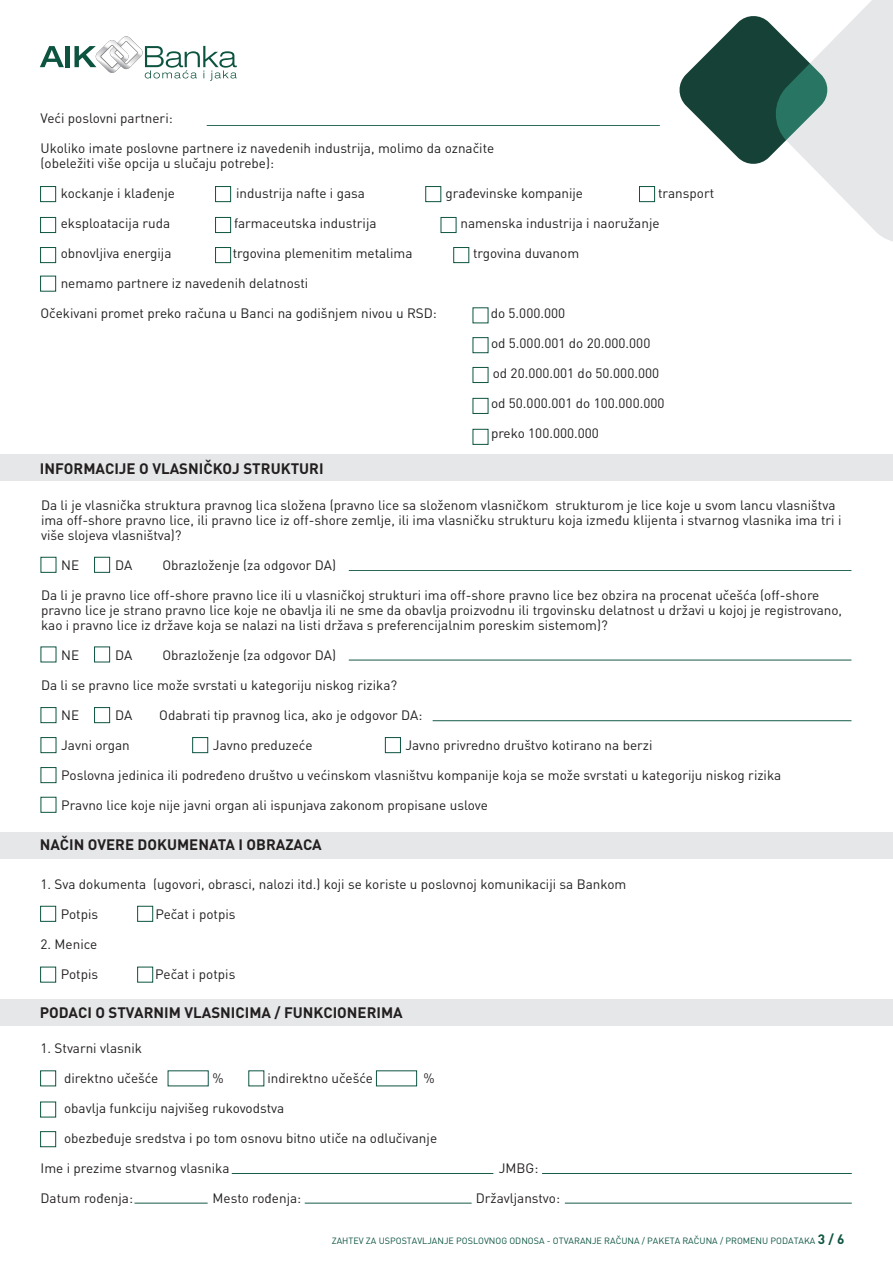
<style>
.page{position:relative;width:893px;height:1263px;background:#fff}
.page>*{position:absolute;margin:0;border:0;box-sizing:border-box;transform-origin:0 0}
.t1{font:700 15px "DIN Pro";color:#231f20}
.t2{font:13.5px/15px "DIN Pro";color:#231f20}
.t3{font:9px "DIN Pro";color:#0d5441}
.s1{font-weight:700;font-size:13.5px}
</style>
<div class="page">
<svg style="left:679px;top:0;width:214px;height:241px"></svg>
<div style="left:0;top:832px;width:893px;height:27px;background:#e6e7e9"></div>
<svg style="left:40px;top:46px;width:24px;height:21px"></svg>
<hr style="left:66px;top:46px;width:4px;height:21px;background:#0d5440">
<svg style="left:74px;top:36px;width:163px;height:45px"></svg>
<hr style="left:207px;top:125px;width:453px;height:1px;background:#0d5441">
<div style="left:0;top:999px;width:893px;height:27px;background:#e6e7e9"></div>
<div style="left:40px;top:186px;width:16px;height:16px;background:#fff;border:1px solid #0d5441"></div>
<div style="left:40px;top:217px;width:16px;height:16px;background:#fff;border:1px solid #0d5441"></div>
<div style="left:40px;top:247px;width:16px;height:16px;background:#fff;border:1px solid #0d5441"></div>
<div style="left:40px;top:276px;width:16px;height:16px;background:#fff;border:1px solid #0d5441"></div>
<div style="left:215px;top:186px;width:16px;height:16px;background:#fff;border:1px solid #0d5441"></div>
<div style="left:215px;top:217px;width:16px;height:16px;background:#fff;border:1px solid #0d5441"></div>
<div style="left:215px;top:247px;width:16px;height:16px;background:#fff;border:1px solid #0d5441"></div>
<div style="left:425px;top:186px;width:16px;height:16px;background:#fff;border:1px solid #0d5441"></div>
<div style="left:639px;top:186px;width:16px;height:16px;background:#fff;border:1px solid #0d5441"></div>
<div style="left:441px;top:217px;width:15px;height:16px;background:#fff;border:1px solid #0d5441"></div>
<div style="left:453px;top:247px;width:16px;height:16px;background:#fff;border:1px solid #0d5441"></div>
<div style="left:473px;top:337px;width:15px;height:16px;background:#fff;border:1px solid #0d5441"></div>
<div style="left:473px;top:367px;width:15px;height:16px;background:#fff;border:1px solid #0d5441"></div>
<div style="left:473px;top:398px;width:15px;height:16px;background:#fff;border:1px solid #0d5441"></div>
<div style="left:473px;top:429px;width:15px;height:16px;background:#fff;border:1px solid #0d5441"></div>
<div style="left:0;top:454px;width:893px;height:27px;background:#e6e7e9"></div>
<div style="left:41px;top:557px;width:15px;height:16px;background:#fff;border:1px solid #0d5441"></div>
<div style="left:94px;top:557px;width:16px;height:16px;background:#fff;border:1px solid #0d5441"></div>
<hr style="left:349px;top:570px;width:502px;height:1px;background:#0d5441">
<div style="left:94px;top:646px;width:16px;height:16px;background:#fff;border:1px solid #0d5441"></div>
<hr style="left:349px;top:660px;width:502px;height:1px;background:#0d5441">
<div style="left:41px;top:707px;width:15px;height:16px;background:#fff;border:1px solid #0d5441"></div>
<div style="left:40px;top:906px;width:16px;height:16px;background:#fff;border:1px solid #0d5441"></div>
<div style="left:40px;top:967px;width:16px;height:15px;background:#fff;border:1px solid #0d5441"></div>
<div style="left:40px;top:1070px;width:16px;height:16px;background:#fff;border:1px solid #0d5441"></div>
<div style="left:40px;top:1101px;width:16px;height:16px;background:#fff;border:1px solid #0d5441"></div>
<div style="left:40px;top:1131px;width:16px;height:16px;background:#fff;border:1px solid #0d5441"></div>
<div style="left:137px;top:906px;width:16px;height:16px;background:#fff;border:1px solid #0d5441"></div>
<div style="left:137px;top:967px;width:16px;height:15px;background:#fff;border:1px solid #0d5441"></div>
<div style="left:41px;top:737px;width:15px;height:16px;background:#fff;border:1px solid #0d5441"></div>
<div style="left:41px;top:767px;width:15px;height:16px;background:#fff;border:1px solid #0d5441"></div>
<div style="left:41px;top:797px;width:15px;height:16px;background:#fff;border:1px solid #0d5441"></div>
<div style="left:192px;top:737px;width:16px;height:16px;background:#fff;border:1px solid #0d5441"></div>
<div style="left:385px;top:737px;width:16px;height:16px;background:#fff;border:1px solid #0d5441"></div>
<div style="left:94px;top:707px;width:16px;height:16px;background:#fff;border:1px solid #0d5441"></div>
<hr style="left:433px;top:720px;width:418px;height:1px;background:#0d5441">
<hr style="left:232px;top:1173px;width:261px;height:1px;background:#0d5441">
<hr style="left:542px;top:1173px;width:310px;height:1px;background:#0d5441">
<hr style="left:565px;top:1203px;width:287px;height:1px;background:#0d5441">
<hr style="left:305px;top:1203px;width:167px;height:1px;background:#0d5441">
<hr style="left:134px;top:1203px;width:74px;height:1px;background:#0d5441">
<p class="t2" style="left:41px;top:110px;width:134px">Veći poslovni partneri:</p>
<p class="t2" style="left:41px;top:140px;width:455px">Ukoliko imate poslovne partnere iz navedenih industrija, molimo da označite (obeležiti više opcija u slučaju potrebe):</p>
<p class="t2" style="left:61px;top:185px;width:116px">kockanje i klađenje</p>
<p class="t2" style="left:236px;top:185px;width:130px">industrija nafte i gasa</p>
<p class="t2" style="left:445px;top:185px;width:139px">građevinske kompanije</p>
<p class="t2" style="left:658px;top:185px;width:58px">transport</p>
<p class="t2" style="left:61px;top:215px;width:111px">eksploatacija ruda</p>
<p class="t2" style="left:234px;top:215px;width:144px">farmaceutska industrija</p>
<p class="t2" style="left:461px;top:215px;width:201px">namenska industrija i naoružanje</p>
<p class="t2" style="left:61px;top:245px;width:112px">obnovljiva energija</p>
<p class="t2" style="left:233px;top:245px;width:181px">trgovina plemenitim metalima</p>
<p class="t2" style="left:473px;top:245px;width:108px">trgovina duvanom</p>
<p class="t2" style="left:61px;top:275px;width:249px">nemamo partnere iz navedenih delatnosti</p>
<p class="t2" style="left:41px;top:305px;width:398px">Očekivani promet preko računa u Banci na godišnjem nivou u RSD:</p>
<p class="t2" style="left:491px;top:305px;width:76px">do 5.000.000</p>
<p class="t2" style="left:491px;top:335px;width:161px">od 5.000.001 do 20.000.000</p>
<p class="t2" style="left:493px;top:365px;width:168px">od 20.000.001 do 50.000.000</p>
<p class="t2" style="left:491px;top:395px;width:175px">od 50.000.001 do 100.000.000</p>
<p class="t2" style="left:491px;top:425px;width:109px">preko 100.000.000</p>
<p class="t1" style="left:40px;top:458px;width:285px">INFORMACIJE O VLASNIČKOJ STRUKTURI</p>
<p class="t2" style="left:41px;top:497px;width:802px">Da li je vlasnička struktura pravnog lica složena (pravno lice sa složenom vlasničkom strukturom je lice koje u svom lancu vlasništva ima off-shore pravno lice, ili pravno lice iz off-shore zemlje, ili ima vlasničku strukturu koja između klijenta i stvarnog vlasnika ima tri i više slojeva vlasništva)?</p>
<p class="t2" style="left:61px;top:557px;width:19px">NE</p>
<p class="t2" style="left:115px;top:557px;width:19px">DA</p>
<p class="t2" style="left:162px;top:557px;width:175px">Obrazloženje (za odgovor DA)</p>
<p class="t2" style="left:41px;top:587px;width:803px">Da li je pravno lice off-shore pravno lice ili u vlasničkoj strukturi ima off-shore pravno lice bez obzira na procenat učešća (off-shore pravno lice je strano pravno lice koje ne obavlja ili ne sme da obavlja proizvodnu ili trgovinsku delatnost u državi u kojoj je registrovano, kao i pravno lice iz države koja se nalazi na listi država s preferencijalnim poreskim sistemom)?</p>
<p class="t2" style="left:61px;top:647px;width:19px">NE</p>
<p class="t2" style="left:115px;top:647px;width:19px">DA</p>
<p class="t2" style="left:162px;top:647px;width:175px">Obrazloženje (za odgovor DA)</p>
<p class="t2" style="left:41px;top:677px;width:358px">Da li se pravno lice može svrstati u kategoriju niskog rizika?</p>
<p class="t2" style="left:61px;top:707px;width:19px">NE</p>
<p class="t2" style="left:115px;top:707px;width:19px">DA</p>
<p class="t2" style="left:159px;top:707px;width:265px">Odabrati tip pravnog lica, ako je odgovor DA:</p>
<p class="t2" style="left:61px;top:737px;width:70px">Javni organ</p>
<p class="t2" style="left:213px;top:737px;width:101px">Javno preduzeće</p>
<p class="t2" style="left:405px;top:737px;width:249px">Javno privredno društvo kotirano na berzi</p>
<p class="t2" style="left:61px;top:767px;width:722px">Poslovna jedinica ili podređeno društvo u većinskom vlasništvu kompanije koja se može svrstati u kategoriju niskog rizika</p>
<p class="t2" style="left:61px;top:797px;width:428px">Pravno lice koje nije javni organ ali ispunjava zakonom propisane uslove</p>
<p class="t1" style="left:40px;top:835px;width:283px">NAČIN OVERE DOKUMENATA I OBRAZACA</p>
<p class="t2" style="left:41px;top:876px;width:587px">1. Sva dokumenta (ugovori, obrasci, nalozi itd.) koji se koriste u poslovnoj komunikaciji sa Bankom</p>
<p class="t2" style="left:61px;top:906px;width:39px">Potpis</p>
<p class="t2" style="left:155px;top:906px;width:82px">Pečat i potpis</p>
<p class="t2" style="left:41px;top:936px;width:58px">2. Menice</p>
<p class="t2" style="left:61px;top:966px;width:39px">Potpis</p>
<p class="t2" style="left:155px;top:966px;width:82px">Pečat i potpis</p>
<p class="t1" style="left:40px;top:1002px;width:364px">PODACI O STVARNIM VLASNICIMA / FUNKCIONERIMA</p>
<p class="t2" style="left:41px;top:1040px;width:103px">1. Stvarni vlasnik</p>
<p class="t2" style="left:64px;top:1070px;width:96px">direktno učešće</p>
<p class="t2" style="left:213px;top:1070px;width:13px">%</p>
<p class="t2" style="left:268px;top:1070px;width:107px">indirektno učešće</p>
<p class="t2" style="left:423px;top:1070px;width:13px">%</p>
<p class="t2" style="left:64px;top:1100px;width:222px">obavlja funkciju najvišeg rukovodstva</p>
<p class="t2" style="left:64px;top:1130px;width:375px">obezbeđuje sredstva i po tom osnovu bitno utiče na odlučivanje</p>
<p class="t2" style="left:41px;top:1160px;width:191px">Ime i prezime stvarnog vlasnika</p>
<p class="t2" style="left:499px;top:1160px;width:41px">JMBG:</p>
<p class="t2" style="left:41px;top:1190px;width:94px">Datum rođenja:</p>
<p class="t2" style="left:213px;top:1190px;width:90px">Mesto rođenja:</p>
<p class="t2" style="left:476px;top:1190px;width:86px">Državljanstvo:</p>
<p class="t3" style="left:332px;top:1235px;width:514px">ZAHTEV ZA USPOSTAVLJANJE POSLOVNOG ODNOSA - OTVARANJE RAČUNA / PAKETA RAČUNA / PROMENU PODATAKA <span class="s1">3 / 6</span></p>
</div>
